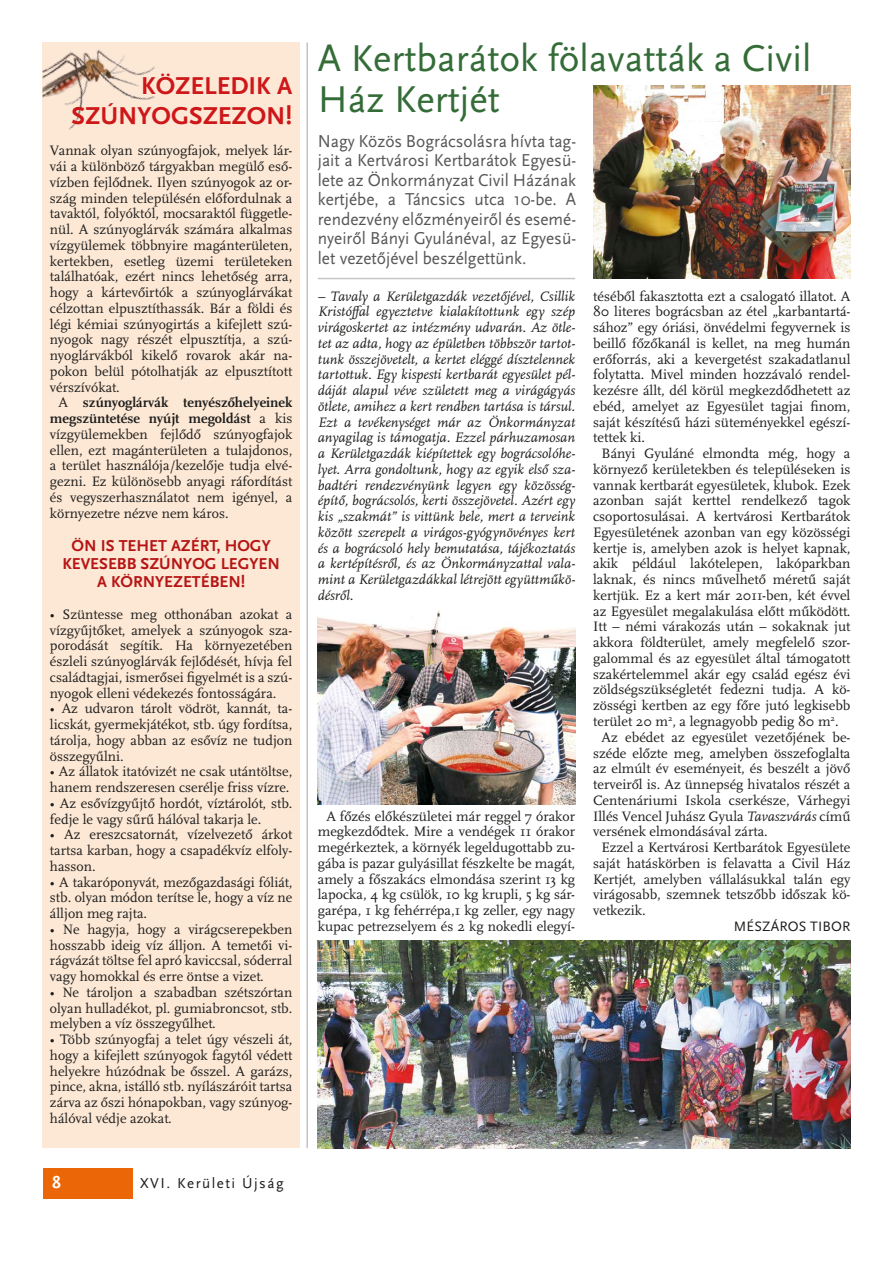
<style>
.page{position:relative;width:893px;height:1263px;background:#fff}
.page>*{position:absolute;margin:0;border:0;box-sizing:border-box;transform-origin:0 0}
.Cím_24{font:39px/40.5px "Scala Sans Pro";color:#346c37}
.Szöveg{font:700 25.5px "Scala Sans Pro";color:#cd1719}
.Lead_13-15{font:18px/19.5px "Scala Sans Pro";color:#565655;text-align:justify;scale:.96 1}
.t1{font:700 18px "Scala Sans Pro";color:#fff}
.Szöveg-2{font:700 16.5px "Scala Sans Pro";color:#b51514}
.t2{font:15px "Scala Sans Pro";letter-spacing:.1em;color:#1c1c1a}
.Szöveg_Beljebb2p{font:14.25px/15.8px "Scala Pro";color:#1c1c1a;text-align:justify}
.Szöveg-3{font:14.25px/15.8px "Scala Pro";color:#1c1c1a;text-align:justify}
.Szöveg-4{font:italic 14.25px/15.8px "Scala Pro";color:#1c1c1a;text-align:justify}
.Szerző_jobbra{font:14.25px "Scala Sans Pro";letter-spacing:.01em;color:#1c1c1a}
.s1{font-weight:700}
.s2{font-style:italic}
</style>
<div class="page">
<div style="left:44px;top:1168px;width:89px;height:31px;background:#eb6606"></div>
<div style="left:43px;top:43px;width:257px;height:1105px;background:#fde8d6"></div>
<img style="left:43px;top:49px;width:112px;height:81px">
<img style="left:318px;top:611px;width:257px;height:194px">
<img style="left:593px;top:85px;width:257px;height:194px">
<img style="left:318px;top:940px;width:532px;height:208px">
<hr style="left:318px;top:278px;width:257px;height:1px;background:#c5c5c5">
<hr style="left:306px;top:43px;width:2px;height:1105px;background:#c5c5c5">
<p class="Szöveg" style="left:141px;top:70px;width:153px">KÖZELEDIK A</p>
<p class="Szöveg" style="left:72px;top:100px;width:222px">SZÚNYOGSZEZON!</p>
<p class="Szöveg-3" style="left:50px;top:143px;width:244px">Vannak olyan szúnyogfajok, melyek lár&shy;vái a különböző tárgyakban megülő eső&shy;vízben fejlődnek. Ilyen szúnyogok az or&shy;szág minden településén előfordulnak a tavaktól, folyóktól, mocsaraktól függetle&shy;nül. A szúnyoglárvák számára alkalmas vízgyülemek többnyire magánterületen, kertekben, esetleg üzemi területeken találhatóak, ezért nincs lehetőség arra, hogy a kártevőirtók a szúnyoglárvákat célzottan elpusztíthassák. Bár a földi és légi kémiai szúnyogirtás a kifejlett szú&shy;nyogok nagy részét elpusztítja, a szú&shy;nyoglárvákból kikelő rovarok akár na&shy;pokon belül pótolhatják az elpusztított vérszívókat.</p>
<p class="Szöveg_Beljebb2p" style="left:50px;top:395px;width:244px;text-indent:9px">A <span class="s1">szúnyoglárvák tenyészőhelyeinek megszüntetése nyújt megoldást</span> a kis vízgyülemekben fejlődő szúnyogfajok ellen, ezt magánterületen a tulajdonos, a terület használója/kezelője tudja elvé&shy;gezni. Ez különösebb anyagi ráfordítást és vegyszerhasználatot nem igényel, a környezetre nézve nem káros.</p>
<p class="Szöveg-2" style="left:72px;top:536px;width:201px">ÖN IS TEHET AZÉRT, HOGY</p>
<p class="Szöveg-2" style="left:62px;top:554px;width:219px">KEVESEBB SZÚNYOG LEGYEN</p>
<p class="Szöveg-2" style="left:97px;top:572px;width:150px">A KÖRNYEZETÉBEN!</p>
<p class="Szöveg-3" style="left:50px;top:606px;width:244px">• Szüntesse meg otthonában azokat a vízgyűjtőket, amelyek a szúnyogok sza&shy;porodását segítik. Ha környezetében észleli szúnyoglárvák fejlődését, hívja fel családtagjai, ismerősei figyelmét is a szú&shy;nyogok elleni védekezés fontosságára.</p>
<p class="Szöveg-3" style="left:50px;top:701px;width:244px">• Az udvaron tárolt vödröt, kannát, ta&shy;licskát, gyermekjátékot, stb. úgy fordítsa, tárolja, hogy abban az esővíz ne tudjon összegyűlni.</p>
<p class="Szöveg-3" style="left:50px;top:764px;width:244px">• Az állatok itatóvizét ne csak utántöltse, hanem rendszeresen cserélje friss vízre.</p>
<p class="Szöveg-3" style="left:50px;top:795px;width:244px">• Az esővízgyűjtő hordót, víztárolót, stb. fedje le vagy sűrű hálóval takarja le.</p>
<p class="Szöveg-3" style="left:50px;top:827px;width:244px">• Az ereszcsatornát, vízelvezető árkot tartsa karban, hogy a csapadékvíz elfoly&shy;hasson.</p>
<p class="Szöveg-3" style="left:50px;top:874px;width:244px">• A takaróponyvát, mezőgazdasági fóliát, stb. olyan módon terítse le, hogy a víz ne álljon meg rajta.</p>
<p class="Szöveg-3" style="left:50px;top:921px;width:244px">• Ne hagyja, hogy a virágcserepekben hosszabb ideig víz álljon. A temetői vi&shy;rágvázát töltse fel apró kaviccsal, sóderral vagy homokkal és erre öntse a vizet.</p>
<p class="Szöveg-3" style="left:50px;top:984px;width:244px">• Ne tároljon a szabadban szétszórtan olyan hulladékot, pl. gumiabroncsot, stb. melyben a víz összegyűlhet.</p>
<p class="Szöveg-3" style="left:50px;top:1032px;width:244px">• Több szúnyogfaj a telet úgy vészeli át, hogy a kifejlett szúnyogok fagytól védett helyekre húzódnak be ősszel. A garázs, pince, akna, istálló stb. nyílászáróit tartsa zárva az őszi hónapokban, vagy szúnyog&shy;hálóval védje azokat.</p>
<p class="t1" style="left:52px;top:1172px;width:10px">8</p>
<p class="t2" style="left:140px;top:1174px;width:145px">XVI. Kerületi Újság</p>
<p class="Cím_24" style="left:318px;top:38px;width:495px">A Kertbarátok fölavatták a Civil<br>Ház Kertjét</p>
<p class="Lead_13-15" style="left:318px;top:131px;width:271px">Nagy Közös Bográcsolásra hívta tag&shy;jait a Kertvárosi Kertbarátok Egyesü&shy;lete az Önkormányzat Civil Házának kertjébe, a Táncsics utca 10-be. A rendezvény előzményeiről és esemé&shy;nyeiről Bányi Gyulánéval, az Egyesü&shy;let vezetőjével beszélgettünk.</p>
<p class="Szöveg-4" style="left:318px;top:288px;width:259px">– Tavaly a Kerületgazdák vezetőjével, Csillik Kristóffal egyeztetve kialakítottunk egy szép virágoskertet az intézmény udvarán. Az ötle&shy;tet az adta, hogy az épületben többször tartot&shy;tunk összejövetelt, a kertet eléggé dísztelennek tartottuk. Egy kispesti kertbarát egyesület pél&shy;dáját alapul véve született meg a virágágyás ötlete, amihez a kert rendben tartása is társul.<br>Ezt a tevékenységet már az Önkormányzat anyagilag is támogatja. Ezzel párhuzamosan a Kerületgazdák kiépítettek egy bográcsolóhe&shy;lyet. Arra gondoltunk, hogy az egyik első sza&shy;badtéri rendezvényünk legyen egy közösség&shy;építő, bográcsolós, kerti összejövetel. Azért egy kis „szakmát” is vittünk bele, mert a terveink között szerepelt a virágos-gyógynövényes kert és a bográcsoló hely bemutatása, tájékoztatás a kertépítésről, és az Önkormányzattal vala&shy;mint a Kerületgazdákkal létrejött együttműkö&shy;désről.</p>
<p class="Szöveg_Beljebb2p" style="left:318px;top:808px;width:259px;text-align:center">A főzés előkészületei már reggel 7 órakor megkezdődtek. Mire a vendégek 11 órakor megérkeztek, a környék legeldugottabb zu&shy;gába is pazar gulyásillat fészkelte be magát, amely a főszakács elmondása szerint 13 kg lapocka, 4 kg csülök, 10 kg krupli, 5 kg sár&shy;garépa, 1 kg fehérrépa,1 kg zeller, egy nagy kupac petrezselyem és 2 kg nokedli elegyí-</p>
<p class="Szöveg_Beljebb2p" style="left:593px;top:288px;width:259px">téséből fakasztotta ezt a csalogató illatot. A 80 literes bográcsban az étel „karbantartá&shy;sához” egy óriási, önvédelmi fegyvernek is beillő főzőkanál is kellet, na meg humán erőforrás, aki a kevergetést szakadatlanul folytatta. Mivel minden hozzávaló rendel&shy;kezésre állt, dél körül megkezdődhetett az ebéd, amelyet az Egyesület tagjai finom, saját készítésű házi süteményekkel egészí&shy;tettek ki.</p>
<p class="Szöveg_Beljebb2p" style="left:593px;top:446px;width:259px;text-indent:9px">Bányi Gyuláné elmondta még, hogy a környező kerületekben és településeken is vannak kertbarát egyesületek, klubok. Ezek azonban saját kerttel rendelkező tagok csoportosulásai. A kertvárosi Kertbarátok Egyesületének azonban van egy közösségi kertje is, amelyben azok is helyet kapnak, akik például lakótelepen, lakóparkban laknak, és nincs művelhető méretű saját kertjük. Ez a kert már 2011-ben, két évvel az Egyesület megalakulása előtt működött.<br>Itt – némi várakozás után – sokaknak jut akkora földterület, amely megfelelő szor&shy;galommal és az egyesület által támogatott szakértelemmel akár egy család egész évi zöldségszükségletét fedezni tudja. A kö&shy;zösségi kertben az egy főre jutó legkisebb terület 20 m<sup>2</sup>, a legnagyobb pedig 80 m<sup>2</sup>.</p>
<p class="Szöveg_Beljebb2p" style="left:593px;top:729px;width:259px;text-indent:9px">Az ebédet az egyesület vezetőjének be&shy;széde előzte meg, amelyben összefoglalta az elmúlt év eseményeit, és beszélt a jövő terveiről is. Az ünnepség hivatalos részét a Centenáriumi Iskola cserkésze, Várhegyi Illés Vencel Juhász Gyula <span class="s2">Tavaszvárás</span> című versének elmondásával zárta.</p>
<p class="Szöveg_Beljebb2p" style="left:593px;top:840px;width:259px;text-indent:9px">Ezzel a Kertvárosi Kertbarátok Egyesülete saját hatáskörben is felavatta a Civil Ház Kertjét, amelyben vállalásukkal talán egy virágosabb, szemnek tetszőbb időszak kö&shy;vetkezik.</p>
<p class="Szerző_jobbra" style="left:734px;top:918px;width:118px">MÉSZÁROS TIBOR</p>
</div>
